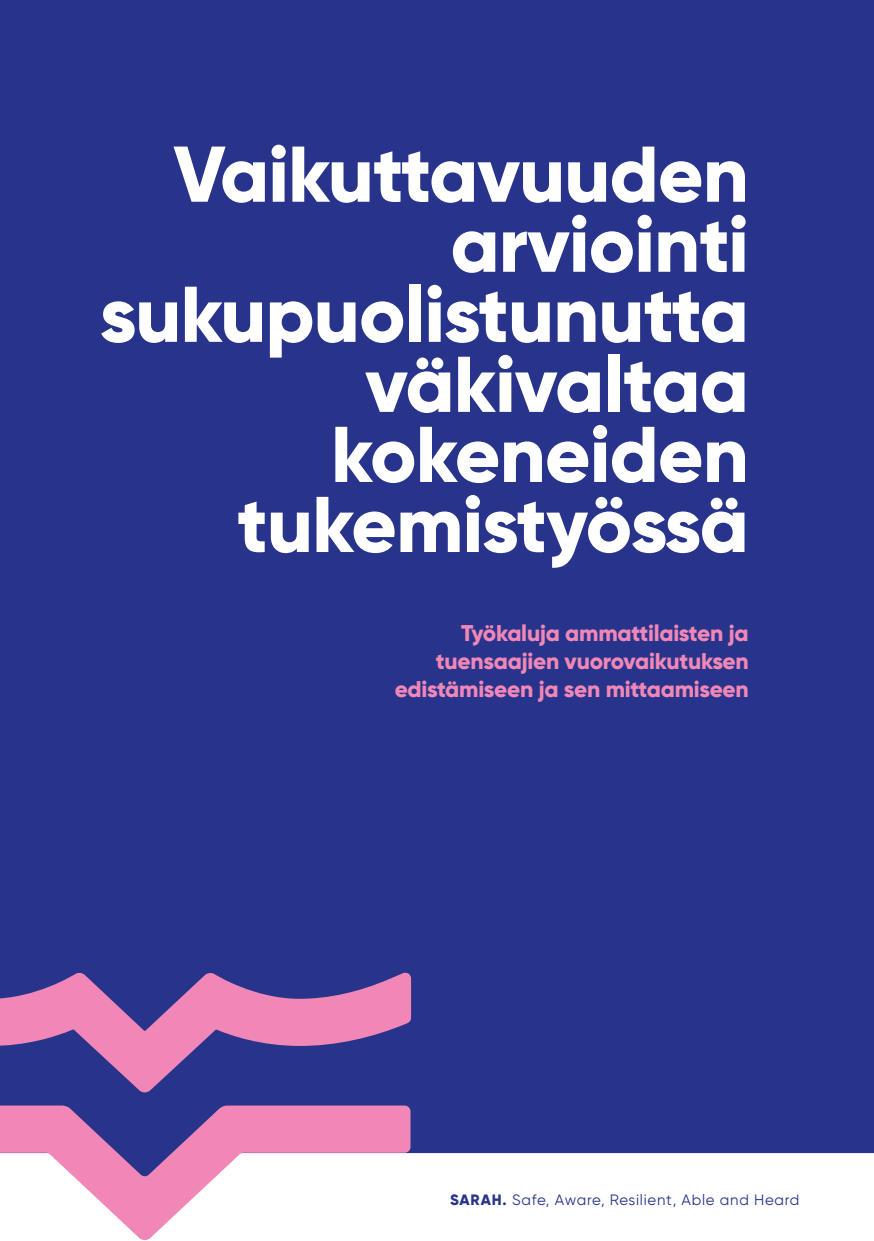
<style>
.page{position:relative;width:874px;height:1241px;background:#fff}
.page>*{position:absolute;margin:0;border:0;box-sizing:border-box;transform-origin:0 0}
.t1{font:800 78.75px/70px "Gilroy";letter-spacing:-.01em;color:#fff;text-align:right}
.t2{font:800 22.75px/28px "Gilroy";letter-spacing:-.01em;color:#f087b6;text-align:right}
.t3{font:15.05px "Gilroy";letter-spacing:.05em;color:#28348b}
.s1{font-weight:800}
</style>
<div class="page">
<div style="left:0;top:0;width:873px;height:1154px;background:#28348b"></div>
<svg style="left:0;top:971px;width:411px;height:121px;background:#82599e"></svg>
<svg style="left:0;top:1105px;width:410px;height:134px"></svg>
<h1 class="t1" style="left:100px;top:139px;width:650px">Vaikuttavuuden arviointi sukupuolistunutta väkivaltaa kokeneiden tukemistyössä</h1>
<p class="t2" style="left:394px;top:618px;width:355px">Työkaluja ammattilaisten ja tuensaajien vuorovaikutuksen edistämiseen ja sen mittaamiseen</p>
<p class="t3" style="left:450px;top:1190px;width:351px"><span class="s1">SARAH.</span> Safe, Aware, Resilient, Able and Heard</p>
</div>
